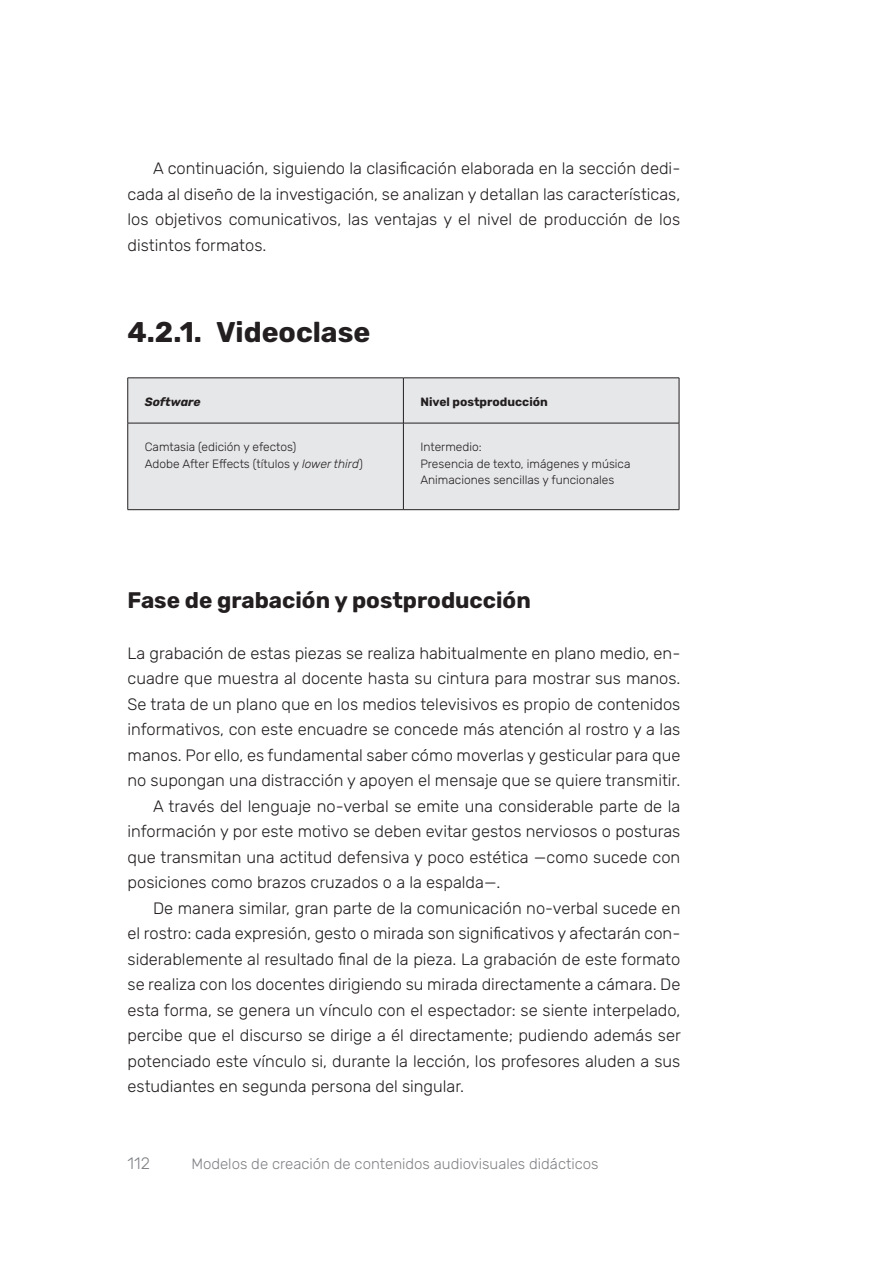
<style>
.page{position:relative;width:893px;height:1263px;background:#fff}
.page>*{position:absolute;margin:0;border:0;box-sizing:border-box;transform-origin:0 0}
.t1{font:700 28.5px "Rubik";color:#231f20}
.titulo_3_version_alt{font:700 22.5px "Rubik";color:#231f20}
.Body{font:300 16.5px/25.5px "Rubik";color:#231f20;text-align:justify}
.Body_1er_parrafo{font:300 16.5px/25.5px "Rubik";color:#231f20;text-align:justify}
.t2{font:300 16.5px "Rubik";color:#808285}
.t3{font:300 15px "Rubik";color:#808285}
.Texto_tablas{font:300 12px "Rubik";color:#231f20}
.Texto_tablas-2{font:700 12px "Rubik";color:#231f20}
.Body_1er_parrafo-2{font:italic 700 12px "Rubik";color:#231f20}
.s1{font-style:italic}
</style>
<div class="page">
<div style="left:128px;top:379px;width:551px;height:130px;background:#e6e7e9"></div>
<hr style="left:128px;top:378px;width:275px;height:1px;background:#231f20">
<hr style="left:127px;top:378px;width:1px;height:45px;background:#231f20">
<hr style="left:403px;top:378px;width:276px;height:1px;background:#231f20">
<hr style="left:403px;top:378px;width:1px;height:45px;background:#231f20">
<hr style="left:679px;top:378px;width:1px;height:45px;background:#231f20">
<hr style="left:128px;top:423px;width:275px;height:1px;background:#231f20">
<hr style="left:127px;top:423px;width:1px;height:86px;background:#231f20">
<hr style="left:403px;top:423px;width:276px;height:1px;background:#231f20">
<hr style="left:403px;top:423px;width:1px;height:86px;background:#231f20">
<hr style="left:679px;top:423px;width:1px;height:86px;background:#231f20">
<hr style="left:128px;top:509px;width:275px;height:1px;background:#231f20">
<hr style="left:403px;top:509px;width:276px;height:1px;background:#231f20">
<p class="Body" style="left:128px;top:156px;width:554px;text-indent:26px">A continuación, siguiendo la clasificación elaborada en la sección dedi&shy;cada al diseño de la investigación, se analizan y detallan las características, los objetivos comunicativos, las ventajas y el nivel de producción de los distintos formatos.</p>
<p class="t1" style="left:128px;top:316px;width:244px">4.2.1. Videoclase</p>
<p class="Body_1er_parrafo-2" style="left:145px;top:395px;width:57px">Software</p>
<p class="Texto_tablas-2" style="left:420px;top:395px;width:129px">Nivel postproducción</p>
<p class="Texto_tablas" style="left:145px;top:440px;width:153px">Camtasia (edición y efectos)</p>
<p class="Texto_tablas" style="left:145px;top:457px;width:220px">Adobe After Effects (títulos y <span class="s1">lower third</span>)</p>
<p class="Texto_tablas" style="left:420px;top:440px;width:63px">Intermedio:</p>
<p class="Texto_tablas" style="left:420px;top:457px;width:212px">Presencia de texto, imágenes y música</p>
<p class="Texto_tablas" style="left:420px;top:473px;width:195px">Animaciones sencillas y funcionales</p>
<p class="titulo_3_version_alt" style="left:128px;top:587px;width:405px">Fase de grabación y postproducción</p>
<p class="Body_1er_parrafo" style="left:128px;top:641px;width:554px">La grabación de estas piezas se realiza habitualmente en plano medio, en&shy;cuadre que muestra al docente hasta su cintura para mostrar sus manos.<br>Se trata de un plano que en los medios televisivos es propio de contenidos informativos, con este encuadre se concede más atención al rostro y a las manos. Por ello, es fundamental saber cómo moverlas y gesticular para que no supongan una distracción y apoyen el mensaje que se quiere transmitir.</p>
<p class="Body" style="left:128px;top:794px;width:554px;text-indent:26px">A través del lenguaje no-verbal se emite una considerable parte de la información y por este motivo se deben evitar gestos nerviosos o posturas que transmitan una actitud defensiva y poco estética —como sucede con posiciones como brazos cruzados o a la espalda—.</p>
<p class="Body" style="left:128px;top:896px;width:555px;text-indent:26px">De manera similar, gran parte de la comunicación no-verbal sucede en el rostro: cada expresión, gesto o mirada son significativos y afectarán con&shy;siderablemente al resultado final de la pieza. La grabación de este formato se realiza con los docentes dirigiendo su mirada directamente a cámara. De esta forma, se genera un vínculo con el espectador: se siente interpelado, percibe que el discurso se dirige a él directamente; pudiendo además ser potenciado este vínculo si, durante la lección, los profesores aluden a sus estudiantes en segunda persona del singular.</p>
<p class="t2" style="left:128px;top:1154px;width:24px">112</p>
<p class="t3" style="left:191px;top:1155px;width:409px">Modelos de creación de contenidos audiovisuales didácticos</p>
</div>
